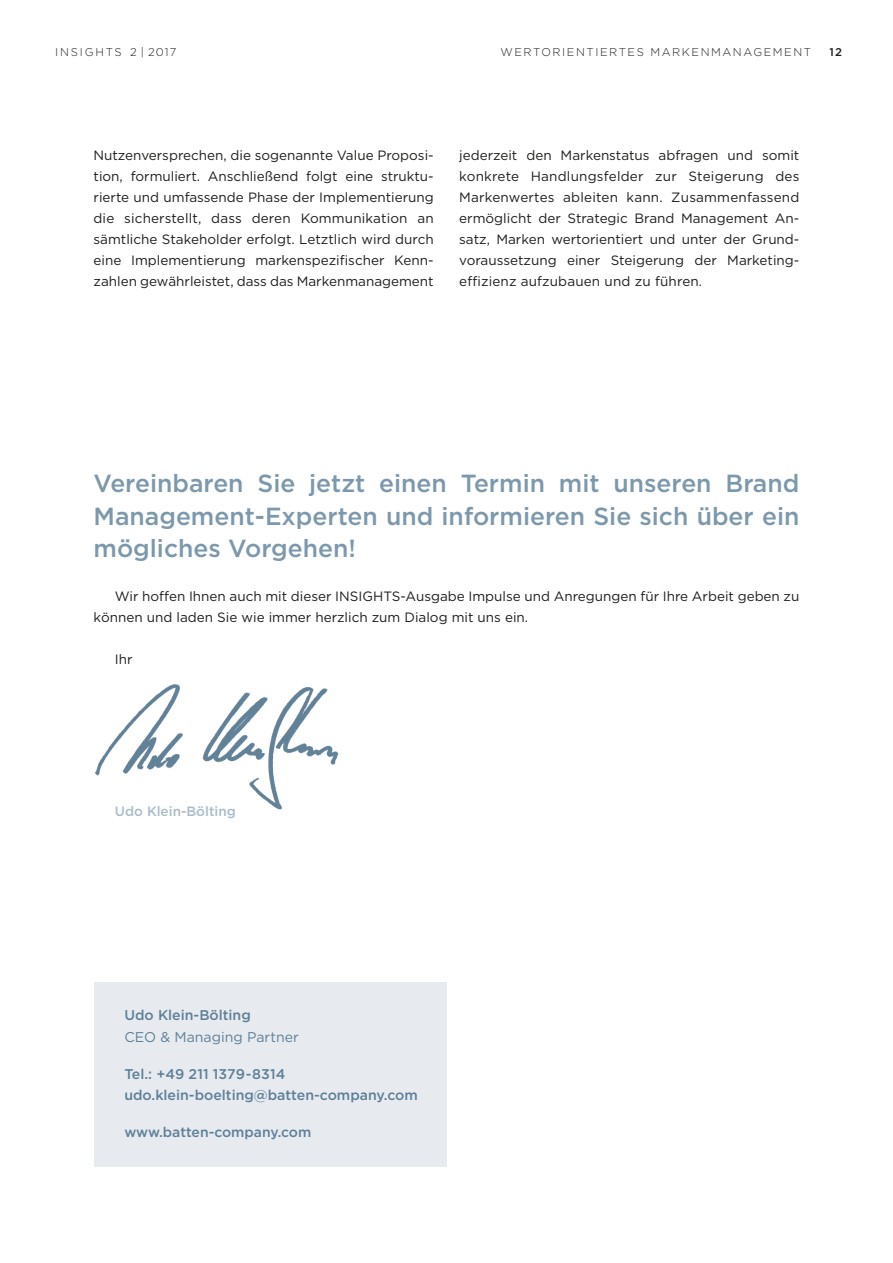
<style>
.page{position:relative;width:893px;height:1263px;background:#fff}
.page>*{position:absolute;margin:0;border:0;box-sizing:border-box;transform-origin:0 0}
.t1{font:500 24.75px/32.2px "Gotham";color:#7c98ac;text-align:justify}
.t2{font:500 14.1px/21.9px "Gotham";color:#5e7f97}
.t3{font:14.1px "Gotham";color:#5e7f97}
.t4{font:500 13.95px "Gotham";color:#5e7f97}
.t5{font:13.5px/21px "Gotham";color:#1d1d1b}
.t6{font:500 13.5px "Gotham";color:#a8bbca}
.t7{font:300 11.25px "Gotham";letter-spacing:.14em;color:#1d1d1b}
.t8{font:300 11.25px "Gotham";letter-spacing:.16em;color:#1d1d1b}
.t9{font:500 11.25px "Gotham";color:#1d1d1b}
</style>
<div class="page">
<img style="left:95px;top:684px;width:244px;height:126px">
<div style="left:94px;top:982px;width:352px;height:185px;background:#e7ebf0"></div>
<p class="t8" style="left:55px;top:46px;width:123px">INSIGHTS 2 | 2017</p>
<p class="t7" style="left:500px;top:46px;width:312px">WERTORIENTIERTES MARKENMANAGEM ENT</p>
<p class="t9" style="left:829px;top:46px;width:14px">12</p>
<p class="t5" style="left:94px;top:145px;width:342px">Nutzenversprechen, die sogenannte Value Proposi&shy;tion, formuliert. Anschließend folgt eine struktu&shy;rierte und umfassende Phase der Implementierung die sicherstellt, dass deren Kommunikation an sämtliche Stakeholder erfolgt. Letztlich wird durch eine Implementierung markenspezifischer Kenn&shy;zahlen gewährleistet, dass das Markenmanagement</p>
<p class="t5" style="left:459px;top:145px;width:342px">jederzeit den Markenstatus abfragen und somit konkrete Handlungsfelder zur Steigerung des Markenwertes ableiten kann. Zusammenfassend ermöglicht der Strategic Brand Management An&shy;satz, Marken wertorientiert und unter der Grund&shy;voraussetzung einer Steigerung der Marketing&shy;effizienz aufzubauen und zu führen.</p>
<h1 class="t1" style="left:94px;top:467px;width:707px">Vereinbaren Sie jetzt einen Termin mit unseren Brand Management-Experten und informieren Sie sich über ein mögliches Vorgehen!</h1>
<p class="t5" style="left:94px;top:586px;width:707px;text-indent:21px">Wir hoffen Ihnen auch mit dieser INSIGHTS-Ausgabe Impulse und Anregungen für Ihre Arbeit geben zu können und laden Sie wie immer herzlich zum Dialog mit uns ein.</p>
<p class="t5" style="left:115px;top:649px;width:19px">Ihr</p>
<p class="t6" style="left:115px;top:804px;width:123px">Udo Klein-Bölting</p>
<p class="t2" style="left:124px;top:1003px;width:128px">Udo Klein-Bölting</p>
<p class="t3" style="left:124px;top:1029px;width:176px">CEO &amp; Managing Partner</p>
<p class="t2" style="left:124px;top:1062px;width:295px">Tel.: +49 211 1379-8314 udo.klein-boelting@batten-company.com</p>
<p class="t4" style="left:124px;top:1124px;width:188px">www.batten-company.com</p>
</div>
